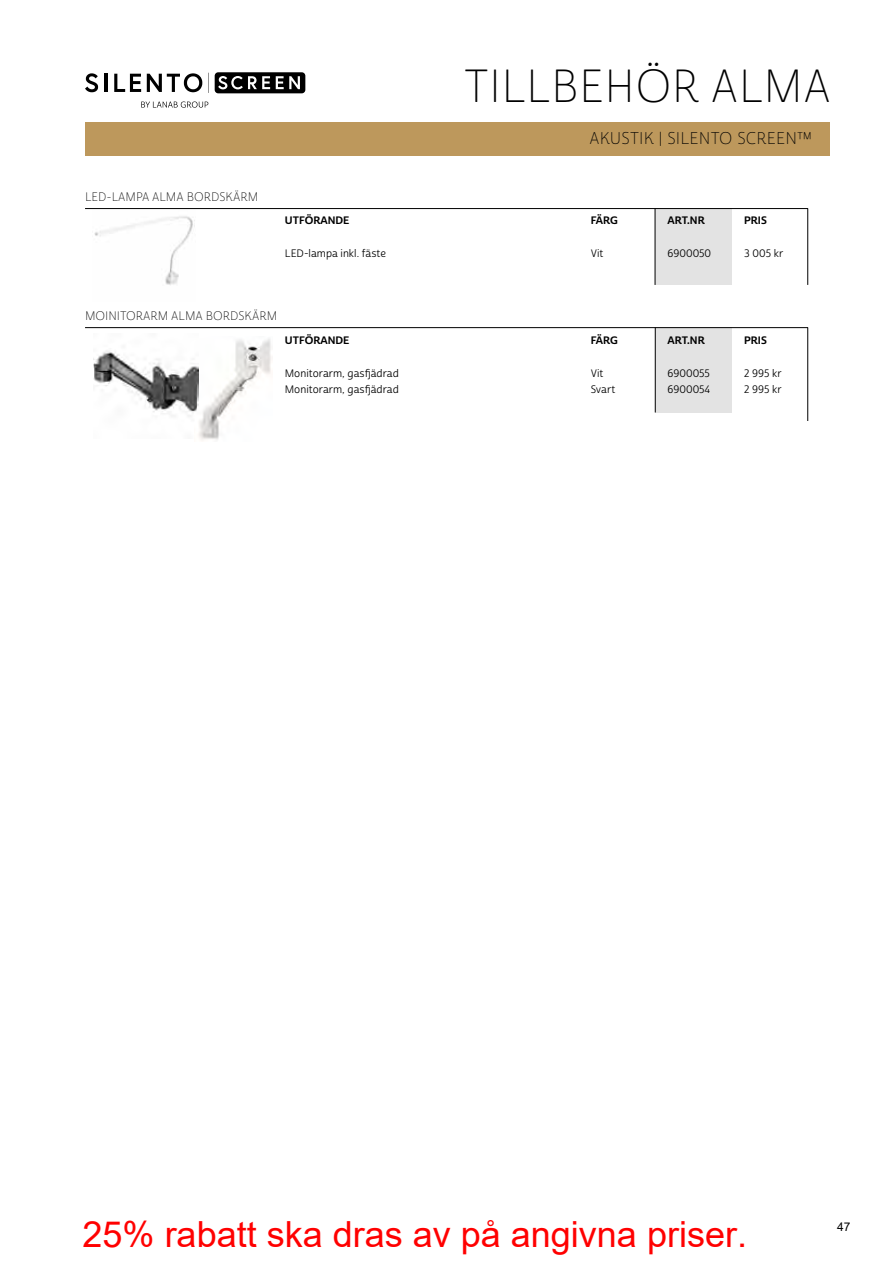
<style>
.page{position:relative;width:893px;height:1263px;background:#fff}
.page>*{position:absolute;margin:0;border:0;box-sizing:border-box;transform-origin:0 0}
.t1{font:45px "Cabrito Sans Nor Thi";letter-spacing:.01em;color:#000}
.t2{font:36px "Arial";color:#f00}
.t3{font:16.5px "Cabrito Sans Nor Thi";letter-spacing:.01em;color:#000}
.t4{font:12px "Cabrito Sans Nor Thi";color:#000}
.t5{font:12px "Arial";color:#000}
.t6{font:10.5px/16.5px "Cabrito Sans Nor Reg";color:#000}
.t7{font:10.5px "Cabrito Sans Nor Bol";color:#000}
</style>
<div class="page">
<div style="left:85px;top:122px;width:744px;height:33px;background:#bd985c"></div>
<svg style="left:141px;top:101px;width:67px;height:7px"></svg>
<svg style="left:85px;top:73px;width:13px;height:19px"></svg>
<hr style="left:104px;top:74px;width:3px;height:18px;background:#000">
<svg style="left:114px;top:74px;width:27px;height:18px"></svg>
<svg style="left:147px;top:73px;width:55px;height:19px"></svg>
<svg style="left:208px;top:73px;width:1px;height:20px"></svg>
<svg style="left:215px;top:72px;width:90px;height:21px;background:#393939"></svg>
<div style="left:655px;top:208px;width:76px;height:77px;background:#e3e3e3"></div>
<hr style="left:655px;top:208px;width:1px;height:77px;background:#000">
<hr style="left:807px;top:208px;width:1px;height:77px;background:#000">
<hr style="left:85px;top:208px;width:723px;height:1px;background:#000">
<div style="left:655px;top:327px;width:77px;height:85px;background:#e3e3e3"></div>
<hr style="left:655px;top:327px;width:1px;height:85px;background:#000">
<hr style="left:807px;top:327px;width:1px;height:94px;background:#000">
<hr style="left:85px;top:327px;width:723px;height:1px;background:#000">
<img style="left:94px;top:216px;width:101px;height:69px">
<img style="left:199px;top:338px;width:72px;height:102px">
<img style="left:94px;top:351px;width:105px;height:85px">
<p class="t4" style="left:85px;top:189px;width:175px">LED-LAMPA ALMA BORDSKÄRM</p>
<p class="t7" style="left:285px;top:214px;width:66px">UTFÖRANDE</p>
<p class="t6" style="left:285px;top:246px;width:103px">LED-lampa inkl. fäste</p>
<p class="t4" style="left:85px;top:308px;width:194px">MOINITORARM ALMA BORDSKÄRM</p>
<p class="t7" style="left:285px;top:334px;width:66px">UTFÖRANDE</p>
<p class="t6" style="left:285px;top:365px;width:116px">Monitorarm, gasfjädrad<br>Monitorarm, gasfjädrad</p>
<h1 class="t1" style="left:464px;top:59px;width:368px">TILLBEHÖR ALMA</h1>
<h3 class="t3" style="left:590px;top:129px;width:224px">AKUSTIK | SILENTO SCREEN™</h3>
<p class="t7" style="left:591px;top:214px;width:29px">FÄRG</p>
<p class="t6" style="left:591px;top:246px;width:14px">Vit</p>
<p class="t7" style="left:591px;top:334px;width:29px">FÄRG</p>
<p class="t6" style="left:591px;top:365px;width:26px">Vit<br>Svart</p>
<p class="t7" style="left:668px;top:214px;width:39px">ART.NR</p>
<p class="t6" style="left:668px;top:246px;width:45px">6900050</p>
<p class="t7" style="left:668px;top:334px;width:39px">ART.NR</p>
<p class="t6" style="left:668px;top:365px;width:44px">6900055<br>6900054</p>
<p class="t7" style="left:744px;top:214px;width:24px">PRIS</p>
<p class="t6" style="left:744px;top:246px;width:41px">3 005 kr</p>
<p class="t7" style="left:744px;top:334px;width:24px">PRIS</p>
<p class="t6" style="left:744px;top:365px;width:39px">2 995 kr<br>2 995 kr</p>
<h2 class="t2" style="left:83px;top:1210px;width:666px">25% rabatt ska dras av på angivna priser.</h2>
<p class="t5" style="left:837px;top:1219px;width:15px">47</p>
</div>
